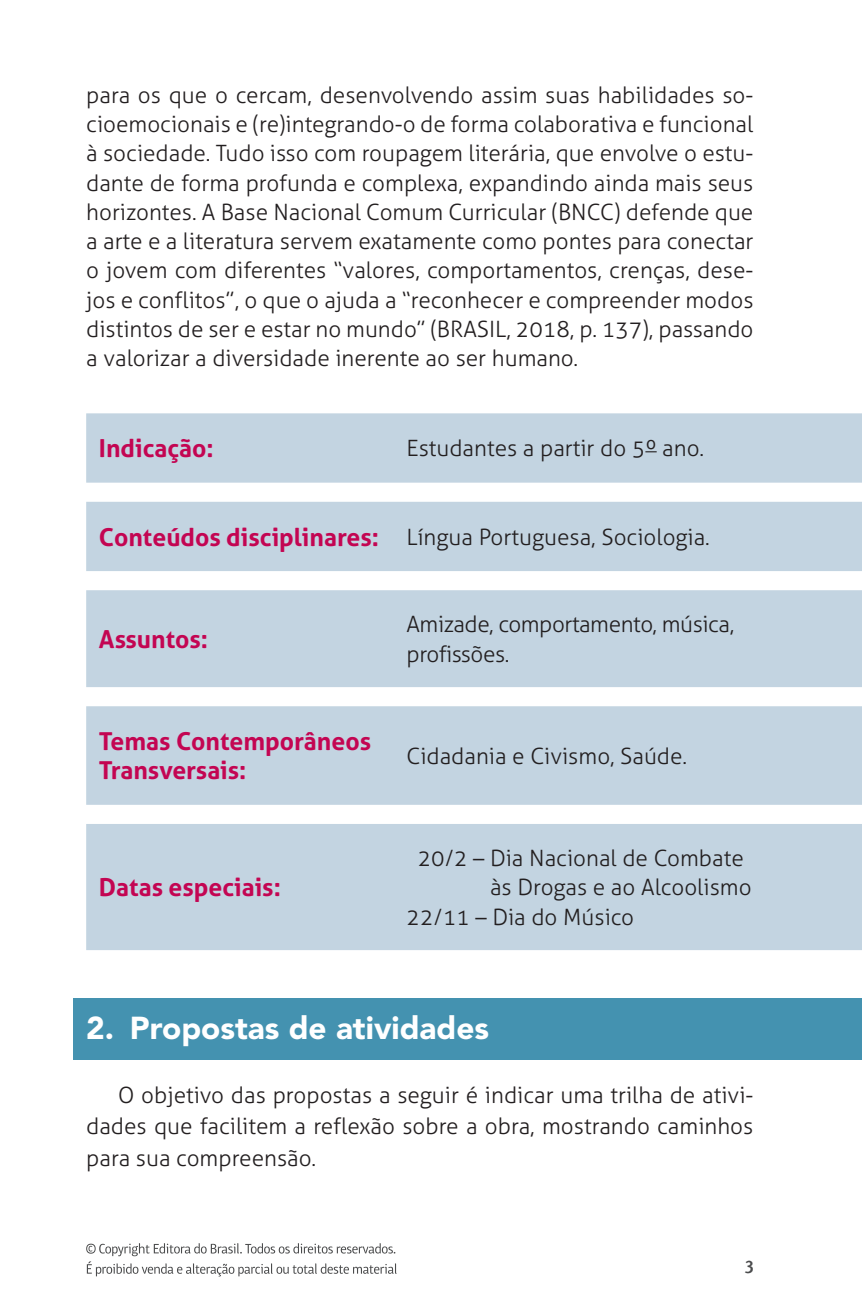
<style>
.page{position:relative;width:862px;height:1308px;background:#fff}
.page>*{position:absolute;margin:0;border:0;box-sizing:border-box;transform-origin:0 0}
.t1{font:900 31.5px "Avenir LT Std";color:#fff}
.t2{font:700 24.75px/29.2px "Aller";color:#c30552}
.t3{font:300 22.5px/29.2px "Aller";color:#231f20;text-align:justify}
.t4{font:300 22.5px/29.2px "Aller";letter-spacing:-.02em;color:#231f20}
.t5{font:500 18px "Highlander Std";color:#4b4c4d}
.s1{font-weight:700;font-size:24.75px;color:#c30552}
</style>
<div class="page">
<svg style="left:86px;top:1243px;width:310px;height:33px"></svg>
<div style="left:73px;top:998px;width:788px;height:61px;background:#4492b0"></div>
<svg style="left:86px;top:413px;width:775px;height:537px;background:#cbdae5"></svg>
<p class="t3" style="left:86px;top:80px;width:668px">para os que o cercam, desenvolvendo assim suas habilidades so&shy;cioemocionais e (re)integrando-o de forma colaborativa e funcional à sociedade. Tudo isso com roupagem literária, que envolve o estu&shy;dante de forma profunda e complexa, expandindo ainda mais seus horizontes. A Base Nacional Comum Curricular (BNCC) defende que a arte e a literatura servem exatamente como pontes para conectar o jovem com diferentes “valores, comportamentos, crenças, dese&shy;jos e conflitos”, o que o ajuda a “reconhecer e compreender modos distintos de ser e estar no mundo” (BRASIL, 2018, p. 137), passando a valorizar a diversidade inerente ao ser humano.</p>
<p class="t2" style="left:99px;top:433px;width:116px">Indicação:</p>
<p class="t3" style="left:406px;top:434px;width:299px">Estudantes a partir do 5º ano.</p>
<p class="t3" style="left:99px;top:522px;width:612px"><span class="s1">Conteúdos disciplinares:</span> Língua Portuguesa, Sociologia.</p>
<p class="t2" style="left:99px;top:624px;width:111px">Assuntos:</p>
<p class="t2" style="left:99px;top:726px;width:273px">Temas Contemporâneos<br>Transversais:</p>
<p class="t2" style="left:99px;top:872px;width:183px">Datas especiais:</p>
<p class="t4" style="left:406px;top:610px;width:329px">Amizade, comportamento, música, profissões.</p>
<p class="t3" style="left:406px;top:741px;width:282px">Cidadania e Civismo, Saúde.</p>
<p class="t3" style="left:417px;top:843px;width:327px">20/2 – Dia Nacional de Combate</p>
<p class="t3" style="left:490px;top:872px;width:263px">às Drogas e ao Alcoolismo</p>
<p class="t3" style="left:406px;top:902px;width:229px">22/11 – Dia do Músico</p>
<h1 class="t1" style="left:86px;top:1009px;width:404px">2. Propostas de atividades</h1>
<p class="t3" style="left:86px;top:1079px;width:668px;line-height:31.5px;text-indent:32px">O objetivo das propostas a seguir é indicar uma trilha de ativi&shy;dades que facilitem a reflexão sobre a obra, mostrando caminhos para sua compreensão.</p>
<p class="t5" style="left:744px;top:1257px;width:11px">3</p>
</div>
